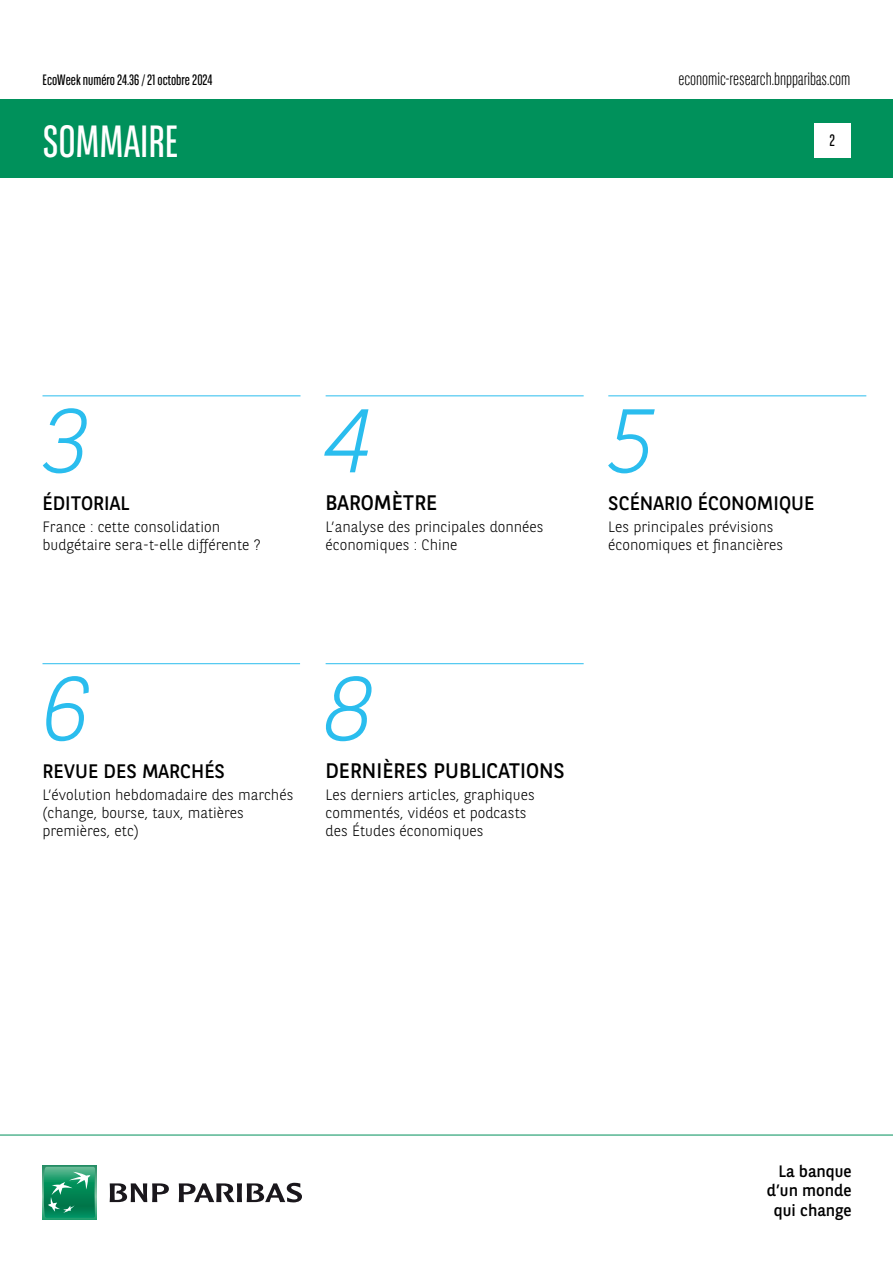
<style>
.page{position:relative;width:893px;height:1263px;background:#fff}
.page>*{position:absolute;margin:0;border:0;box-sizing:border-box;transform-origin:0 0}
.t1{font:italic 300 90px "BNPP Sans";color:#2abdee}
.t2{font:45px "BNPP Sans Condensed";color:#fff}
.t3{font:21px "BNPP Sans";color:#000}
.t4{font:19.5px "BNPP Sans";color:#000}
.t5{font:300 18px "BNPP Sans Condensed";color:#000}
.t6{font:16.5px/19.8px "BNPP Sans";color:#000;text-align:right}
.t7{font:16.5px "BNPP Sans Condensed";color:#000}
.t8{font:300 15px/18px "BNPP Sans";color:#000}
.t9{font:15px "BNPP Sans Condensed";color:#000}
</style>
<div class="page">
<div style="left:1px;top:99px;width:892px;height:78px;background:#00915b"></div>
<svg style="left:43px;top:1166px;width:53px;height:53px"></svg>
<svg style="left:44px;top:1167px;width:51px;height:51px;background:#26996e"></svg>
<svg style="left:110px;top:1183px;width:59px;height:19px"></svg>
<svg style="left:179px;top:1183px;width:123px;height:19px"></svg>
<hr style="left:0;top:1135px;width:893px;height:1px;background:#00915b">
<div style="left:814px;top:123px;width:36px;height:34px;background:#fff"></div>
<hr style="left:42px;top:395px;width:258px;height:1px;background:#2abdee">
<hr style="left:608px;top:395px;width:258px;height:1px;background:#2abdee">
<hr style="left:326px;top:663px;width:258px;height:1px;background:#2abdee">
<hr style="left:42px;top:663px;width:258px;height:1px;background:#2abdee">
<hr style="left:326px;top:395px;width:258px;height:1px;background:#2abdee">
<p class="t9" style="left:43px;top:70px;width:172px">EcoWeek numéro 24.36 / 21 octobre 2024</p>
<p class="t5" style="left:678px;top:67px;width:174px">economic-research.bnpparibas.com</p>
<h2 class="t2" style="left:43px;top:113px;width:137px">SOMMAIRE</h2>
<p class="t7" style="left:829px;top:130px;width:7px">2</p>
<h1 class="t1" style="left:42px;top:379px;width:49px">3</h1>
<h3 class="t4" style="left:42px;top:490px;width:88px">ÉDITORIAL</h3>
<p class="t8" style="left:42px;top:517px;width:220px">France : cette consolidation budgétaire sera-t-elle différente ?</p>
<h1 class="t1" style="left:326px;top:379px;width:49px">4</h1>
<h3 class="t3" style="left:326px;top:488px;width:113px">BAROMÈTRE</h3>
<p class="t8" style="left:326px;top:517px;width:219px">L’analyse des principales données économiques : Chine</p>
<h1 class="t1" style="left:608px;top:379px;width:49px">5</h1>
<h3 class="t4" style="left:608px;top:490px;width:207px">SCÉNARIO ÉCONOMIQUE</h3>
<p class="t8" style="left:608px;top:517px;width:176px">Les principales prévisions économiques et financières</p>
<h1 class="t1" style="left:42px;top:647px;width:49px">6</h1>
<h3 class="t4" style="left:42px;top:757px;width:184px">REVUE DES MARCHÉS</h3>
<p class="t8" style="left:42px;top:785px;width:252px">L’évolution hebdomadaire des marchés (change, bourse, taux, matières premières, etc)</p>
<h1 class="t1" style="left:326px;top:647px;width:49px">8</h1>
<h3 class="t3" style="left:326px;top:756px;width:241px">DERNIÈRES PUBLICATIONS</h3>
<p class="t8" style="left:326px;top:785px;width:211px">Les derniers articles, graphiques commentés, vidéos et podcasts des Études économiques</p>
<p class="t6" style="left:767px;top:1160px;width:86px">La banque d’un monde qui change</p>
</div>
